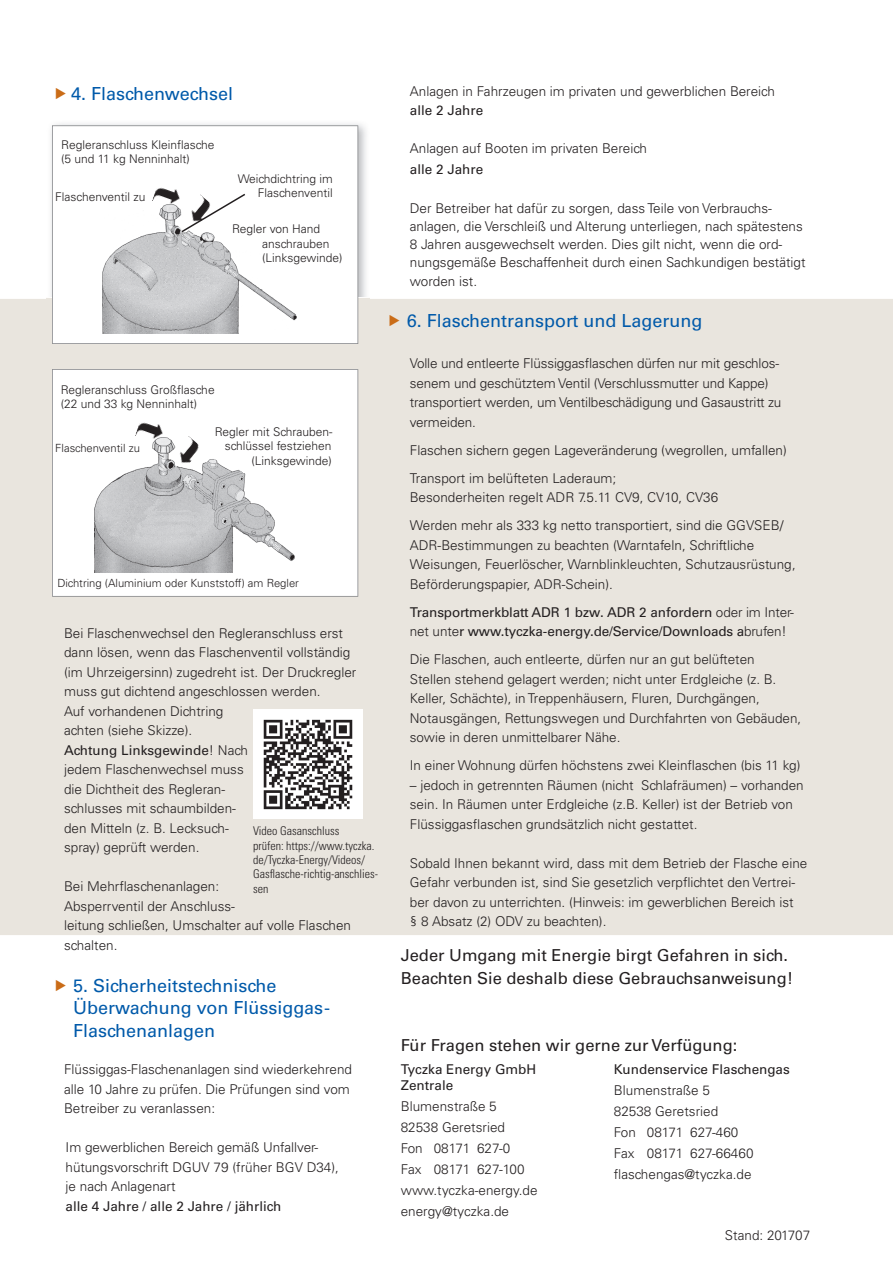
<style>
.page{position:relative;width:893px;height:1263px;background:#fff}
.page>*{position:absolute;margin:0;border:0;box-sizing:border-box;transform-origin:0 0}
.t1{font:18px/22.5px "Univers";color:#015aaa}
.t2{font:16.5px/22.5px "Univers";color:#231f20}
.t3{font:300 13.5px/19.5px "Univers";color:#231f20}
.t4{font:13.5px/16.5px "Univers";color:#231f20}
.t5{font:300 12px/14.1px "Univers";color:#231f20}
.t6{font:300 condensed 12px/14.4px "Univers";color:#231f20}
.t7{font:300 11.25px "Univers";color:#231f20}
.s1{font-weight:400}
.s2{font-weight:300}
</style>
<div class="page">
<div style="left:0;top:299px;width:893px;height:635px;background:#e9e5de"></div>
<img style="left:47px;top:123px;width:322px;height:176px">
<svg style="left:52px;top:125px;width:306px;height:219px"></svg>
<img style="left:103px;top:204px;width:193px;height:129px">
<svg style="left:181px;top:194px;width:64px;height:38px"></svg>
<img style="left:152px;top:183px;width:32px;height:27px">
<img style="left:182px;top:194px;width:32px;height:33px">
<div style="left:52px;top:369px;width:306px;height:228px;background:#fff"></div>
<img style="left:94px;top:435px;width:200px;height:137px">
<img style="left:135px;top:418px;width:32px;height:27px">
<img style="left:171px;top:436px;width:31px;height:33px">
<img style="left:253px;top:710px;width:109px;height:109px">
<h1 class="t1" style="left:71px;top:83px;width:163px">4. Flaschenwechsel</h1>
<p class="t5" style="left:61px;top:137px;width:155px">Regleranschluss Klein fla sche (5 und 11 kg Nenninhalt)</p>
<p class="t5" style="left:55px;top:190px;width:92px">Flaschenventil zu</p>
<p class="t5" style="left:238px;top:172px;width:97px;text-align:right">Weichdichtring im<br>Flaschenventil</p>
<p class="t5" style="left:262px;top:222px;width:82px;text-indent:-30px">Regler von Hand anschrauben (Linksgewinde)</p>
<p class="t5" style="left:61px;top:383px;width:155px">Regleranschluss Groß fla sche (22 und 33 kg Nenn in halt)</p>
<p class="t7" style="left:55px;top:441px;width:86px">Fla schen ven til zu</p>
<p class="t5" style="left:215px;top:425px;width:119px;text-align:right">Regler mit Schrau ben&shy;schlüssel festziehen (Linksgewinde)</p>
<p class="t7" style="left:57px;top:576px;width:243px">Dichtring (Aluminium oder Kunststoff) am Reg ler</p>
<p class="t3" style="left:64px;top:623px;width:294px">Bei Fla schen wech sel den Regleranschluss erst dann lö sen, wenn das Fla schen ven til voll stän dig (im Uhr zei ger sinn) zu ge dreht ist. Der Druck reg ler muss gut dich tend an ge schlos sen wer den.<br>Auf vorhandenen Dicht ring<br>achten (sie he Skizze).<br><span class="s1">Ach tung Links ge win de</span>! Nach<br>je dem Fla schen wech sel muss<br>die Dicht heit des Reg ler an-<br>schlus ses mit schaum bil den-<br>den Mit teln (z. B. Lecksuch-<br>spray) ge prüft wer den.</p>
<p class="t3" style="left:64px;top:877px;width:288px">Bei Mehrflaschenanlagen:<br>Absperrventil der Anschluss-<br>leitung schlie ßen, Um schal ter auf vol le Fla schen schal ten.</p>
<h1 class="t1" style="left:73px;top:974px;width:258px">5. Sicherheitstechnische<br>Überwachung von Flüs sig gas -<br>Fla schen an la gen</h1>
<p class="t3" style="left:64px;top:1060px;width:289px">Flüssiggas-Fla schen an la gen sind wie der keh rend alle 10 Jahre zu prü fen. Die Prü fun gen sind vom<br>Be trei ber zu ver an las sen:</p>
<p class="t3" style="left:66px;top:1138px;width:275px">Im gewerblichen Bereich gemäß Unfallver&shy;hütungsvorschrift DGUV 79 (früher BGV D34), je nach Anlagenart</p>
<p class="t4" style="left:66px;top:1198px;width:217px">alle 4 Jah re / alle 2 Jah re / jährlich</p>
<p class="t6" style="left:253px;top:824px;width:127px">Video Gasanschluss<br>prüfen: https://www.tyczka. de/Tyczka-Energy/Videos/<br>Gasflasche-richtig-anschlies&shy;sen</p>
<p class="t3" style="left:410px;top:81px;width:366px">Anlagen in Fahrzeugen im privaten und gewerblichen Bereich</p>
<p class="t4" style="left:410px;top:102px;width:75px">alle 2 Jahre</p>
<p class="t3" style="left:410px;top:138px;width:239px">Anlagen auf Booten im privaten Bereich</p>
<p class="t4" style="left:410px;top:161px;width:75px">alle 2 Jah re</p>
<p class="t3" style="left:410px;top:199px;width:397px;line-height:18px">Der Betreiber hat dafür zu sorgen, dass Teile von Verbrauchs&shy;anlagen, die Verschleiß und Alterung unterliegen, nach spätestens 8 Jahren ausgewechselt werden. Dies gilt nicht, wenn die ord&shy;nungsgemäße Beschaffenheit durch einen Sachkundigen bestätigt</p>
<p class="t3" style="left:410px;top:272px;width:69px">worden ist.</p>
<h1 class="t1" style="left:407px;top:310px;width:297px">6. Flaschentransport und Lagerung</h1>
<p class="t3" style="left:410px;top:354px;width:373px">Volle und entleerte Flüssiggasflaschen dürfen nur mit ge schlos&shy;se nem und geschütztem Ventil (Verschlussmutter und Kappe) trans por tiert werden, um Ven til be schä di gung und Gasaustritt zu ver mei den.</p>
<p class="t3" style="left:410px;top:436px;width:378px;line-height:28px">Flaschen sichern gegen Lageveränderung (weg rol len, umfallen)<br>Transport im belüfteten Laderaum;</p>
<p class="t3" style="left:410px;top:484px;width:375px;line-height:28px">Besonderheiten regelt ADR 7.5.11 CV9, CV10, CV36<br>Werden mehr als 333 kg netto trans por tiert, sind die GGVSEB/</p>
<p class="t3" style="left:410px;top:535px;width:387px">ADR-Bestimmungen zu beachten (Warn ta feln, Schriftliche<br>Weisungen, Feuer löscher, Warn blink leuch ten, Schutzausrüstung,<br>Beförderungspapier, ADR-Schein).</p>
<p class="t4" style="left:410px;top:602px;width:385px;line-height:19.5px">Transportmerkblatt ADR 1 bzw. ADR 2 an for dern <span class="s2">oder im Inter&shy;net unte</span>r www.tyczka-energy.de/Service/Downloads a<span class="s2">brufen!</span></p>
<p class="t3" style="left:410px;top:650px;width:393px">Die Flaschen, auch entleerte, dürfen nur an gut belüfteten<br>Stellen stehend gelagert werden; nicht unter Erdgleiche (z. B.<br>Keller, Schäch te), in Treppenhäusern, Fluren, Durchgängen, Notausgängen, Ret tungs we gen und Durchfahrten von Gebäuden, sowie in deren un mit tel ba rer Nähe.</p>
<p class="t3" style="left:410px;top:756px;width:392px">In einer Wohnung dürfen höchstens zwei Kleinflaschen (bis 11 kg)</p>
<p class="t3" style="left:410px;top:775px;width:395px">– jedoch in getrennten Räumen (nicht Schlafräumen) – vorhanden sein. In Räumen unter Erdgleiche (z.B. Keller) ist der Betrieb von<br>Flüs sig gas fla schen grundsätzlich nicht gestattet.</p>
<p class="t3" style="left:410px;top:853px;width:399px">Sobald Ihnen bekannt wird, dass mit dem Betrieb der Flasche eine Gefahr verbunden ist, sind Sie gesetzlich verpflichtet den Vertrei&shy;ber davon zu unterrichten. (Hinweis: im gewerblichen Bereich ist<br>§ 8 Absatz (2) ODV zu beachten).</p>
<p class="t2" style="left:401px;top:944px;width:394px">Jeder Umgang mit Energie birgt Ge fah ren in sich.<br>Be ach ten Sie des halb diese Gebrauchsan wei sung!</p>
<p class="t2" style="left:401px;top:1034px;width:338px">Für Fragen stehen wir gerne zur Verfügung:</p>
<p class="t4" style="left:401px;top:1061px;width:137px">Tyczka Energy GmbH<br>Zentrale</p>
<p class="t3" style="left:401px;top:1096px;width:138px;line-height:21px">Blumenstraße 5<br>82538 Geretsried<br>Fon 08171 627-0<br>Fax 08171 627-100 www.tyczka-energy.de energy@tyczka.de</p>
<p class="t4" style="left:614px;top:1061px;width:177px">Kundenservice Flaschengas</p>
<p class="t3" style="left:614px;top:1080px;width:141px;line-height:21px">Blumenstraße 5<br>82538 Geretsried<br>Fon 08171 627-460<br>Fax 08171 627-66460 flaschengas@tyczka.de</p>
<p class="t3" style="left:725px;top:1226px;width:87px">Stand: 201707</p>
</div>
